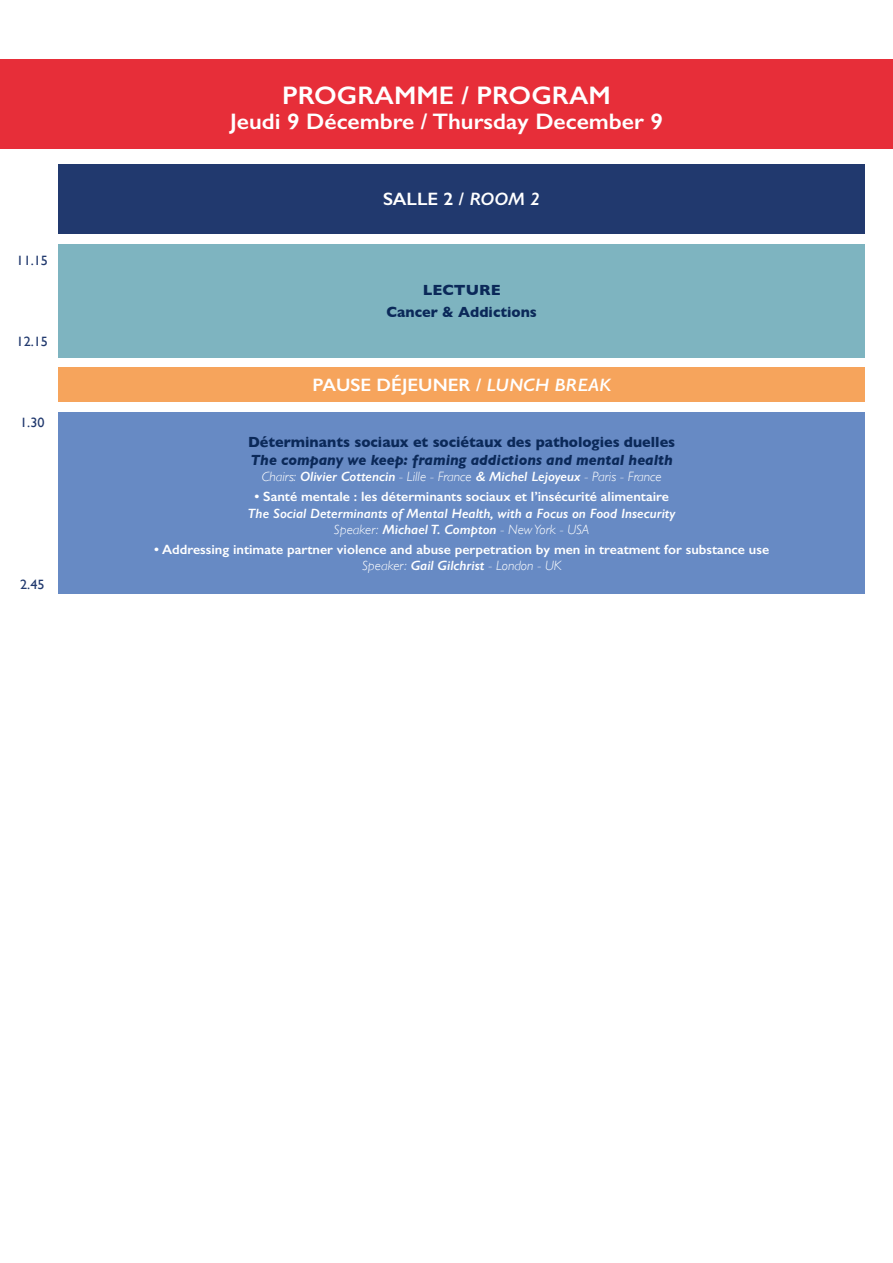
<style>
.page{position:relative;width:893px;height:1263px;background:#fff}
.page>*{position:absolute;margin:0;border:0;box-sizing:border-box;transform-origin:0 0}
.t1{font:600 25.5px "Gill Sans";color:#fff;scale:1.05 1}
.t2{font:600 22.5px "Gill Sans";color:#fff;scale:1.05 1}
.t3{font:600 18px "Gill Sans";color:#fff;scale:1.05 1}
.t4{font:700 15px "Gill Sans";color:#0b2959;scale:.96 1}
.t5{font:italic 700 15px "Gill Sans";color:#0b2959;scale:.96 1}
.t6{font:700 15px/22.2px "Gill Sans";color:#0b2959;text-align:center}
.t7{font:600 13.5px/16.2px "Gill Sans";color:#fff;text-align:center}
.t8{font:italic 600 13.5px/16.2px "Gill Sans";color:#fff;text-align:center}
.t9{font:italic 300 13.5px "Gill Sans";color:#fff}
.t10{font:13.5px "Gill Sans";color:#21396e;scale:1.05 1}
.s1{font-style:italic}
.s2{font-weight:600}
.s3{font-weight:300}
.s4{font-weight:300;font-style:italic}
</style>
<div class="page">
<div style="left:0;top:59px;width:893px;height:90px;background:#e72e39"></div>
<div style="left:58px;top:244px;width:807px;height:113px;background:#7eb4c0"></div>
<div style="left:58px;top:412px;width:807px;height:182px;background:#678ac4"></div>
<div style="left:58px;top:367px;width:807px;height:35px;background:#f6a45c"></div>
<div style="left:58px;top:164px;width:807px;height:70px;background:#21396e"></div>
<p class="t10" style="left:17px;top:252px;width:31px">11.15</p>
<p class="t10" style="left:17px;top:333px;width:31px">12.15</p>
<p class="t10" style="left:20px;top:414px;width:25px">1.30</p>
<p class="t10" style="left:20px;top:576px;width:25px">2.45</p>
<h1 class="t1" style="left:282px;top:80px;width:314px">PROGRAMME / PROGRAM</h1>
<h2 class="t2" style="left:230px;top:108px;width:414px">Jeudi 9 Décembre / Thursday December 9</h2>
<h3 class="t3" style="left:383px;top:188px;width:151px">SALLE 2 / <span class="s1">ROOM 2</span></h3>
<p class="t6" style="left:386px;top:278px;width:152px">LECTURE<br>Cancer &amp; Addictions</p>
<h3 class="t3" style="left:313px;top:374px;width:286px">PAUSE DÉJEUNER <span class="s1">/ LUNCH BREAK</span></h3>
<p class="t4" style="left:248px;top:430px;width:446px">Déterminants sociaux et sociétaux des pathologies duelles</p>
<p class="t5" style="left:251px;top:451px;width:441px">The company we keep: framing addictions and mental health</p>
<p class="t9" style="left:262px;top:469px;width:402px">Chairs: <span class="s2">Olivier Cottencin</span> - Lille - France <span class="s2">&amp; Michel Lejoyeux</span> - Paris - France</p>
<p class="t7" style="left:254px;top:489px;width:416px">• Santé mentale : les déterminants sociaux et l’insécurité alimentaire</p>
<p class="t8" style="left:248px;top:505px;width:429px">The Social Determinants of Mental Health, with a Focus on Food Insecurity<br><span class="s3">Speaker:</span> Michael T. Compton <span class="s3">- New York - USA</span></p>
<p class="t7" style="left:154px;top:541px;width:617px">• Addressing intimate partner violence and abuse perpetration by men in treatment for substance use<br><span class="s4">Speaker:</span> <span class="s1">Gail Gilchrist</span> <span class="s4">- London - UK</span></p>
</div>
